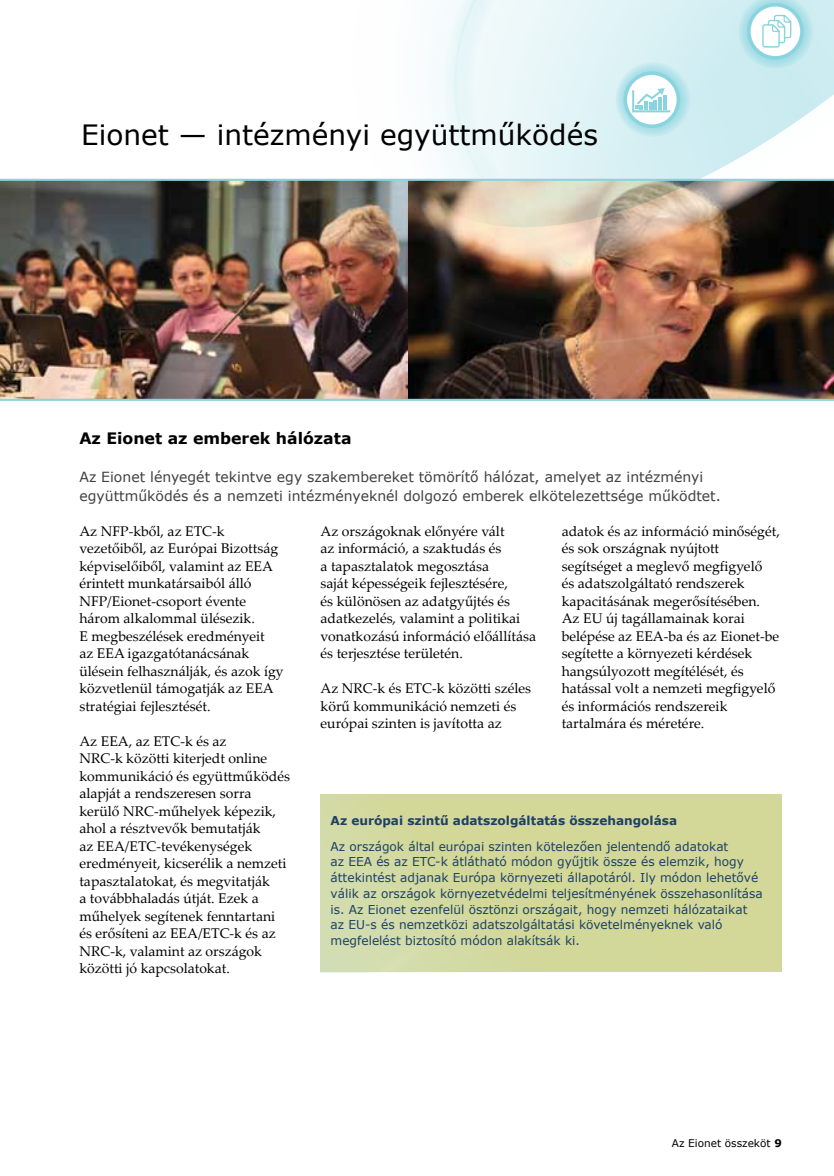
<style>
.page{position:relative;width:834px;height:1176px;background:#fff}
.page>*{position:absolute;margin:0;border:0;box-sizing:border-box;transform-origin:0 0}
.Chapter_title{font:28px "Verdana";color:#000}
.t1{font:700 15.75px "Verdana";color:#000}
.Body_text{font:14px/17.5px "Palatino Linotype";color:#000}
.t2{font:14px/19.2px "Verdana";color:#414042}
.Green_box_body{font:12.25px/15.8px "Verdana";color:#1e4164}
.Green_box_heading{font:700 12.25px "Verdana";color:#1e4164}
.t3{font:10.5px "Verdana";color:#000}
.s1{font-weight:700}
</style>
<div class="page">
<img style="left:407px;top:388px;width:426px;height:11px">
<img style="left:0;top:181px;width:407px;height:218px">
<img style="left:284px;top:178px;width:549px;height:210px">
<img style="left:298px;top:0;width:535px;height:312px">
<svg style="left:615px;top:62px;width:75px;height:75px;background:#b8e4eb"></svg>
<svg style="left:625px;top:73px;width:53px;height:53px"></svg>
<div style="left:623px;top:71px;width:57px;height:57px;border:4px solid #8ad4df;border-radius:50%"></div>
<svg style="left:632px;top:88px;width:38px;height:24px"></svg>
<hr style="left:658px;top:97px;width:4px;height:12px;background:#8ad4df">
<svg style="left:662px;top:95px;width:4px;height:14px"></svg>
<svg style="left:738px;top:0;width:75px;height:69px"></svg>
<hr style="left:0;top:179px;width:833px;height:2px;background:#8ad4df">
<hr style="left:0;top:399px;width:833px;height:2px;background:#8ad4df">
<svg style="left:320px;top:794px;width:461px;height:178px;background:#d2d89c"></svg>
<p class="Chapter_title" style="left:81px;top:117px;width:518px">Eionet — intézményi együttműködés</p>
<p class="t1" style="left:79px;top:428px;width:273px">Az Eionet az emberek hálózata</p>
<p class="t2" style="left:79px;top:467px;width:643px">Az Eionet lényegét tekintve egy szakembereket tömörítő hálózat, amelyet az intézményi együttműködés és a nemzeti intézményeknél dolgozó emberek elkötelezettsége működtet.</p>
<p class="Body_text" style="left:79px;top:521px;width:206px">Az NFP-kből, az ETC-k vezetőiből, az Európai Bizottság képviselőiből, valamint az EEA érintett munkatársaiból álló<br>NFP/Eionet-csoport évente három alkalommal ülésezik.<br>E megbeszélések eredményeit<br>az EEA igazgatótanácsának ülésein felhasználják, és azok így közvetlenül támogatják az EEA stratégiai fejlesztését.</p>
<p class="Body_text" style="left:79px;top:731px;width:212px">Az EEA, az ETC-k és az<br>NRC-k közötti kiterjedt online kommunikáció és együttműködés alapját a rendszeresen sorra kerülő NRC-műhelyek képezik, ahol a résztvevők bemutatják<br>az EEA/ETC-tevékenységek eredményeit, kicserélik a nemzeti tapasztalatokat, és megvitatják<br>a továbbhaladás útját. Ezek a műhelyek segítenek fenntartani és erősíteni az EEA/ETC-k és az<br>NRC-k, valamint az országok közötti jó kapcsolatokat.</p>
<p class="Body_text" style="left:320px;top:521px;width:217px">Az országoknak előnyére vált<br>az információ, a szaktudás és<br>a tapasztalatok megosztása<br>saját képességeik fejlesztésére,<br>és különösen az adatgyűjtés és adatkezelés, valamint a politikai vonatkozású információ előállítása és terjesztése területén.</p>
<p class="Body_text" style="left:320px;top:679px;width:212px">Az NRC-k és ETC-k közötti széles körű kommunikáció nemzeti és európai szinten is javította az</p>
<p class="Body_text" style="left:561px;top:521px;width:219px">adatok és az információ minőségét, és sok országnak nyújtott segítséget a meglevő megfigyelő<br>és adatszolgáltató rendszerek kapacitásának megerősítésében.<br>Az EU új tagállamainak korai belépése az EEA-ba és az Eionet‑be segítette a környezeti kérdések hangsúlyozott megítélését, és hatással volt a nemzeti megfigyelő és információs rendszereik tartalmára és méretére.</p>
<p class="Green_box_heading" style="left:330px;top:812px;width:348px">Az európai szintű adatszolgáltatás összehangolása</p>
<p class="Green_box_body" style="left:330px;top:838px;width:433px">Az országok által európai szinten kötelezően jelentendő adatokat<br>az EEA és az ETC-k átlátható módon gyűjtik össze és elemzik, hogy áttekintést adjanak Európa környezeti állapotáról. Ily módon lehetővé válik az országok környezetvédelmi teljesítményének összehasonlítása is. Az Eionet ezenfelül ösztönzi országait, hogy nemzeti hálózataikat az EU-s és nemzetközi adatszolgáltatási követelményeknek való megfelelést biztosító módon alakítsák ki.</p>
<p class="t3" style="left:671px;top:1136px;width:111px">Az Eionet összeköt <span class="s1">9</span></p>
</div>
